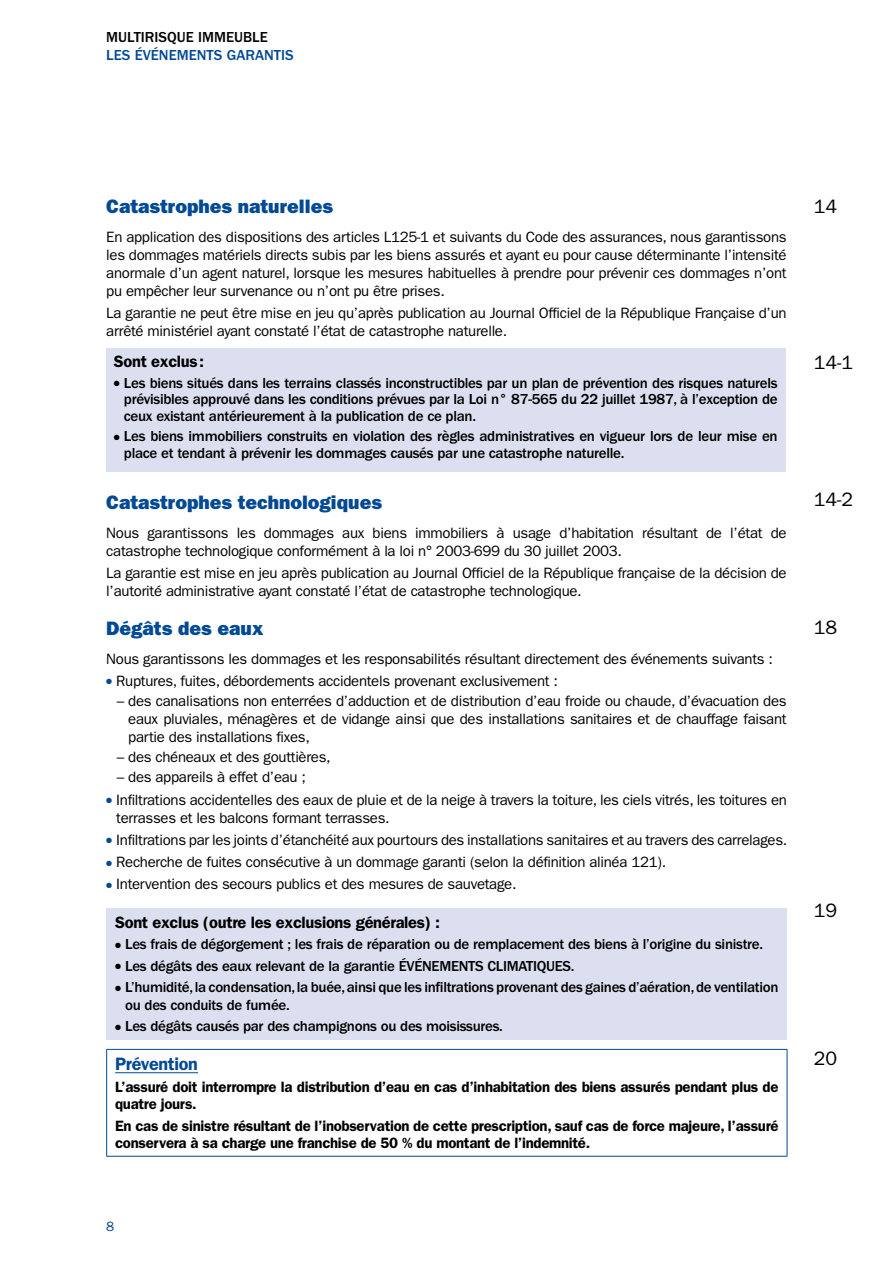
<style>
.page{position:relative;width:893px;height:1263px;background:#fff}
.page>*{position:absolute;margin:0;border:0;box-sizing:border-box;transform-origin:0 0}
.t1{font:19.5px "ITC Franklin Gothic Std Hvy";color:#004994}
.t2{font:19.5px "ITC Franklin Gothic Std";color:#000}
.t3{font:600 18px "ITC Franklin Gothic Std";letter-spacing:-.02em;color:#004994}
.t4{font:600 16.5px "ITC Franklin Gothic Std";letter-spacing:-.02em;color:#000}
.t5{font:15px/18px "ITC Franklin Gothic Std";letter-spacing:-.02em;color:#000}
.t6{font:500 15px/16.5px "ITC Franklin Gothic Std";letter-spacing:-.02em;color:#000}
.t7{font:600 15px/17.2px "ITC Franklin Gothic Std";letter-spacing:-.02em;color:#000}
.t8{font:500 15px "ITC Franklin Gothic Std";color:#004994}
.t9{font:500 15px "ITC Franklin Gothic Std";color:#000}
.t10{font:13.5px "ITC Franklin Gothic Std";color:#004994}
.s1{color:#004994}
</style>
<div class="page">
<div style="left:106px;top:348px;width:679px;height:123px;background:#dcdff0"></div>
<div style="left:107px;top:908px;width:680px;height:132px;background:#dcdff0"></div>
<hr style="left:106px;top:1049px;width:681px;height:1px;background:#004994">
<hr style="left:106px;top:1050px;width:1px;height:106px;background:#004994">
<hr style="left:787px;top:1050px;width:1px;height:106px;background:#004994">
<hr style="left:106px;top:1156px;width:681px;height:1px;background:#004994">
<hr style="left:115px;top:1072px;width:83px;height:1px;background:#004994">
<p class="t9" style="left:106px;top:29px;width:163px">MULTIRISQUE IMMEUBLE</p>
<p class="t8" style="left:106px;top:47px;width:189px">LES ÉVÉNEMENTS GARANTIS</p>
<h1 class="t1" style="left:106px;top:195px;width:228px">Catastrophes naturelles</h1>
<p class="t5" style="left:106px;top:228px;width:682px;text-align:justify">En application des dispositions des articles L125-1 et suivants du Code des assurances, nous garantissons les dommages matériels directs subis par les biens assurés et ayant eu pour cause déterminante l’intensité anormale d’un agent naturel, lorsque les mesures habituelles à prendre pour prévenir ces dommages n’ont pu empêcher leur survenance ou n’ont pu être prises.</p>
<p class="t5" style="left:106px;top:304px;width:682px">La garantie ne peut être mise en jeu qu’après publication au Journal Officiel de la République Française d’un arrêté ministériel ayant constaté l’état de catastrophe naturelle.</p>
<p class="t4" style="left:114px;top:351px;width:92px">Sont exclus:</p>
<p class="t6" style="left:124px;top:375px;width:655px;text-align:justify;text-indent:-10px">● Les biens situés dans les terrains classés inconstructibles par un plan de prévention des risques naturels prévisibles approuvé dans les conditions prévues par la Loi n° 87-565 du 22 juillet 1987, à l’exception de ceux existant antérieurement à la publication de ce plan.</p>
<p class="t6" style="left:124px;top:428px;width:655px;text-indent:-10px">● Les biens immobiliers construits en violation des règles administratives en vigueur lors de leur mise en place et tendant à prévenir les dommages causés par une catastrophe naturelle.</p>
<h1 class="t1" style="left:106px;top:491px;width:277px">Catastrophes technologiques</h1>
<p class="t5" style="left:106px;top:524px;width:682px">Nous garantissons les dommages aux biens immobiliers à usage d’habitation résultant de l’état de catastrophe technologique conformément à la loi n° 2003-699 du 30 juillet 2003.</p>
<p class="t5" style="left:106px;top:564px;width:682px">La garantie est mise en jeu après publication au Journal Officiel de la République française de la décision de l’autorité administrative ayant constaté l’état de catastrophe technologique.</p>
<h1 class="t1" style="left:106px;top:617px;width:159px">Dégâts des eaux</h1>
<p class="t5" style="left:106px;top:650px;width:668px">Nous garantissons les dommages et les responsabilités résultant directement des événements suivants :</p>
<p class="t5" style="left:106px;top:672px;width:453px"><span class="s1">●</span> Ruptures, fuites, débordements accidentels provenant exclusivement :</p>
<p class="t5" style="left:128px;top:692px;width:660px;text-align:justify;text-indent:-11px">– des canalisations non enterrées d’adduction et de distribution d’eau froide ou chaude, d’évacuation des eaux pluviales, ménagères et de vidange ainsi que des installations sanitaires et de chauffage faisant partie des installations fixes,</p>
<p class="t5" style="left:117px;top:748px;width:215px">– des chéneaux et des gouttières,</p>
<p class="t5" style="left:117px;top:768px;width:191px">– des appareils à effet d’eau ;</p>
<p class="t5" style="left:116px;top:791px;width:672px;text-indent:-10px"><span class="s1">●</span> Infiltrations accidentelles des eaux de pluie et de la neige à travers la toiture, les ciels vitrés, les toitures en terrasses et les balcons formant terrasses.</p>
<p class="t5" style="left:106px;top:831px;width:682px"><span class="s1">●</span> Infiltrations par les joints d’étanchéité aux pourtours des installations sanitaires et au travers des carrelages.</p>
<p class="t5" style="left:106px;top:853px;width:561px"><span class="s1">●</span> Recherche de fuites consécutive à un dommage garanti (selon la définition alinéa 121).</p>
<p class="t5" style="left:106px;top:875px;width:412px"><span class="s1">●</span> Intervention des secours publics et des mesures de sauvetage.</p>
<p class="t4" style="left:115px;top:912px;width:327px">Sont exclus (outre les exclusions générales) :</p>
<p class="t6" style="left:115px;top:936px;width:649px">● Les frais de dégorgement ; les frais de réparation ou de remplacement des biens à l’origine du sinistre.</p>
<p class="t6" style="left:115px;top:958px;width:461px">● Les dégâts des eaux relevant de la garantie ÉVÉNEMENTS CLIMATIQUES.</p>
<p class="t6" style="left:125px;top:979px;width:655px;line-height:17.2px;text-indent:-10px">● L’humidité, la condensation, la buée, ainsi que les infiltrations provenant des gaines d’aération, de ventilation ou des conduits de fumée.</p>
<p class="t6" style="left:115px;top:1018px;width:389px">● Les dégâts causés par des champignons ou des moisissures.</p>
<p class="t3" style="left:115px;top:1053px;width:84px">Prévention</p>
<p class="t7" style="left:115px;top:1078px;width:665px">L’assuré doit interrompre la distribution d’eau en cas d’inhabitation des biens assurés pendant plus de quatre jours.</p>
<p class="t7" style="left:115px;top:1117px;width:665px">En cas de sinistre résultant de l’inobservation de cette prescription, sauf cas de force majeure, l’assuré conservera à sa charge une franchise de 50 % du montant de l’indemnité.</p>
<h1 class="t2" style="left:814px;top:195px;width:25px">14</h1>
<h1 class="t2" style="left:814px;top:351px;width:41px">14-1</h1>
<h1 class="t2" style="left:814px;top:488px;width:41px">14-2</h1>
<h1 class="t2" style="left:814px;top:616px;width:25px">18</h1>
<h1 class="t2" style="left:814px;top:899px;width:25px">19</h1>
<h1 class="t2" style="left:814px;top:1047px;width:25px">20</h1>
<p class="t10" style="left:106px;top:1219px;width:10px">8</p>
</div>
